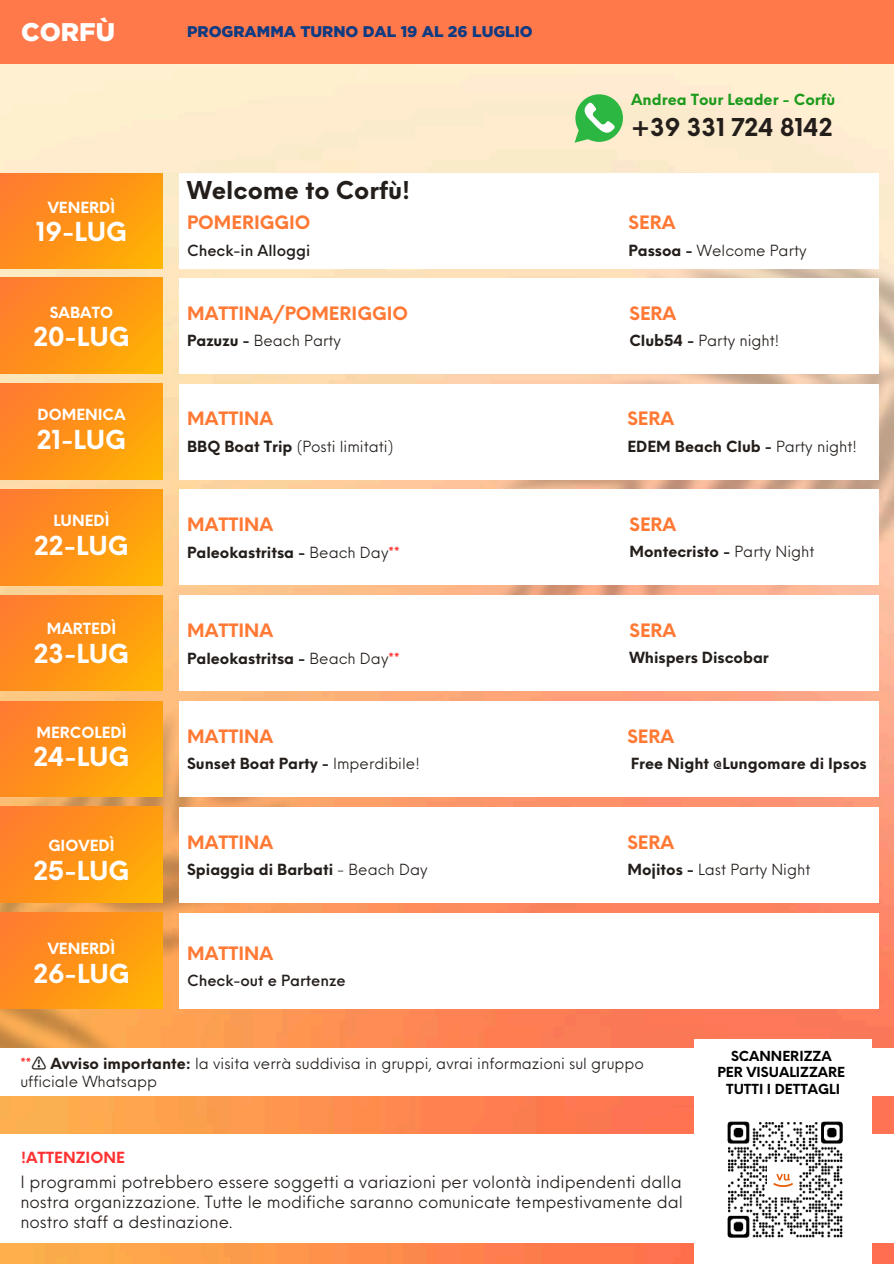
<style>
.page{position:relative;width:894px;height:1264px;background:#fff}
.page>*{position:absolute;margin:0;border:0;box-sizing:border-box;transform-origin:0 0}
.t1{font:700 25.5px "Neue Einstellung";color:#fff}
.t2{font:900 25.5px "Gotham";color:#fff}
.t3{font:700 24px "Neue Einstellung";color:#241e1b}
.t4{font:700 18px "Neue Einstellung";color:#ff7934}
.t5{font:16.5px/20.2px "Neue Einstellung";color:#241e1b;text-align:justify}
.t6{font:900 15.45px "Gotham";color:#0e3b82}
.t7{font:15px/18px "Neue Einstellung";color:#241e1b}
.t8{font:700 15px "Neue Einstellung";color:#241e1b}
.t9{font:700 15px "Neue Einstellung";color:#fff}
.t10{font:500 15px "Neue Einstellung";color:#241e1b}
.t11{font:700 15px "Neue Einstellung";color:#1c9b1c}
.t12{font:700 15px "Neue Einstellung";color:#ff3131}
.t13{font:700 13.5px/16.8px "Neue Einstellung";color:#000;text-align:center}
.s1{font-weight:700}
.s2{font-weight:400}
.s3{color:#ff3131}
.s4{font-weight:700;color:#ff3131}
.s5{font-family:"Noto Sans CJ Ksc";font-weight:700}
</style>
<div class="page">
<img style="left:0;top:64px;width:893px;height:1199px">
<img style="left:437px;top:173px;width:456px;height:601px">
<img style="left:0;top:565px;width:332px;height:569px">
<div style="left:0;top:0;width:893px;height:64px;background:#ff794a"></div>
<div style="left:180px;top:173px;width:698px;height:96px;background:#fff"></div>
<div style="left:180px;top:278px;width:698px;height:95px;background:#fff"></div>
<div style="left:180px;top:384px;width:698px;height:95px;background:#fff"></div>
<div style="left:180px;top:489px;width:698px;height:96px;background:#fff"></div>
<div style="left:180px;top:595px;width:698px;height:96px;background:#fff"></div>
<div style="left:180px;top:701px;width:698px;height:95px;background:#fff"></div>
<div style="left:180px;top:807px;width:698px;height:95px;background:#fff"></div>
<div style="left:180px;top:912px;width:698px;height:96px;background:#fff"></div>
<div style="left:0;top:173px;width:163px;height:96px;background:linear-gradient(to right,#ff8128,#ffa907)"></div>
<div style="left:0;top:278px;width:163px;height:95px;background:linear-gradient(to right,#ff8128,#ffa907)"></div>
<div style="left:0;top:384px;width:163px;height:95px;background:linear-gradient(to right,#ff8128,#ffa907)"></div>
<div style="left:0;top:489px;width:163px;height:96px;background:linear-gradient(to right,#ff8128,#ffa907)"></div>
<div style="left:0;top:595px;width:163px;height:96px;background:linear-gradient(to right,#ff8128,#ffa907)"></div>
<div style="left:0;top:701px;width:163px;height:95px;background:linear-gradient(to right,#ff8028,#ffa907)"></div>
<div style="left:0;top:807px;width:163px;height:95px;background:linear-gradient(to right,#ff8128,#ffa907)"></div>
<div style="left:0;top:912px;width:163px;height:96px;background:linear-gradient(to right,#ff8128,#ffa907)"></div>
<div style="left:0;top:1134px;width:893px;height:109px;background:#fff"></div>
<div style="left:0;top:1047px;width:893px;height:48px;background:#fff"></div>
<div style="left:694px;top:1039px;width:177px;height:224px;background:#fff"></div>
<svg style="left:574px;top:94px;width:48px;height:49px;background:#75cb79"></svg>
<img style="left:727px;top:1121px;width:116px;height:117px">
<div style="left:766px;top:1163px;width:31px;height:34px;background:#fff"></div>
<div style="left:769px;top:1166px;width:27px;height:27px;border:1px solid #fff;border-radius:50%"></div>
<svg style="left:773px;top:1173px;width:19px;height:13px"></svg>
<h1 class="t2" style="left:21px;top:18px;width:95px">CORFÙ</h1>
<p class="t6" style="left:187px;top:22px;width:347px">PROGRAMMA TURNO DAL 19 AL 26 LUGLIO</p>
<p class="t9" style="left:48px;top:193px;width:69px">VENERDÌ</p>
<h1 class="t1" style="left:36px;top:208px;width:92px">19-LUG</h1>
<p class="t9" style="left:50px;top:299px;width:65px">SABATO</p>
<h1 class="t1" style="left:33px;top:314px;width:98px">20-LUG</h1>
<p class="t9" style="left:37px;top:401px;width:89px">DOMENICA</p>
<h1 class="t1" style="left:37px;top:416px;width:91px">21-LUG</h1>
<p class="t9" style="left:53px;top:507px;width:58px">LUNEDÌ</p>
<h1 class="t1" style="left:34px;top:522px;width:96px">22-LUG</h1>
<p class="t9" style="left:47px;top:615px;width:71px">MARTEDÌ</p>
<h1 class="t1" style="left:34px;top:630px;width:97px">23-LUG</h1>
<p class="t9" style="left:36px;top:718px;width:91px">MERCOLEDÌ</p>
<h1 class="t1" style="left:34px;top:733px;width:97px">24-LUG</h1>
<p class="t9" style="left:48px;top:832px;width:68px">GIOVEDÌ</p>
<h1 class="t1" style="left:34px;top:847px;width:97px">25-LUG</h1>
<p class="t9" style="left:48px;top:935px;width:69px">VENERDÌ</p>
<h1 class="t1" style="left:33px;top:950px;width:98px">26-LUG</h1>
<h2 class="t3" style="left:187px;top:168px;width:224px">Welcome to Corfù!</h2>
<p class="t4" style="left:187px;top:206px;width:125px">POMERIGGIO</p>
<p class="t10" style="left:187px;top:237px;width:125px">Check-in Alloggi</p>
<p class="t4" style="left:187px;top:297px;width:222px">MATTINA/POMERIGGIO</p>
<p class="t7" style="left:187px;top:330px;width:155px"><span class="s1">Pazuzu -</span> Beach Party</p>
<p class="t4" style="left:187px;top:402px;width:87px">MATTINA</p>
<p class="t7" style="left:187px;top:436px;width:208px"><span class="s1">BBQ Boat Trip</span> (Posti limitati)</p>
<p class="t4" style="left:187px;top:508px;width:87px">MATTINA</p>
<p class="t8" style="left:187px;top:538px;width:214px">Paleokastritsa - <span class="s2">Beach Day</span><span class="s3">**</span></p>
<p class="t4" style="left:187px;top:614px;width:87px">MATTINA</p>
<p class="t8" style="left:187px;top:644px;width:214px">Paleokastritsa - <span class="s2">Beach Day</span><span class="s3">**</span></p>
<p class="t4" style="left:187px;top:720px;width:87px">MATTINA</p>
<p class="t8" style="left:187px;top:750px;width:234px">Sunset Boat Party - <span class="s2">Imperdibile!</span></p>
<p class="t4" style="left:187px;top:825px;width:87px">MATTINA</p>
<p class="t8" style="left:187px;top:856px;width:242px">Spiaggia di Barbati <span class="s2">- Beach Day</span></p>
<p class="t4" style="left:187px;top:936px;width:87px">MATTINA</p>
<p class="t10" style="left:187px;top:967px;width:160px">Check-out e Partenze</p>
<p class="t11" style="left:631px;top:86px;width:205px">Andrea Tour Leader - Corfù</p>
<h2 class="t3" style="left:631px;top:105px;width:203px">+39 331 724 8142</h2>
<p class="t4" style="left:628px;top:206px;width:48px">SERA</p>
<p class="t7" style="left:628px;top:240px;width:179px"><span class="s1">Passoa -</span> Welcome Party</p>
<p class="t4" style="left:629px;top:297px;width:48px">SERA</p>
<p class="t7" style="left:629px;top:330px;width:151px"><span class="s1">Club54 -</span> Party night!</p>
<p class="t4" style="left:627px;top:402px;width:48px">SERA</p>
<p class="t8" style="left:627px;top:433px;width:231px">EDEM Beach Club - <span class="s2">Party night!</span></p>
<p class="t4" style="left:629px;top:508px;width:48px">SERA</p>
<p class="t8" style="left:629px;top:538px;width:186px">Montecristo - <span class="s2">Party Night</span></p>
<p class="t4" style="left:629px;top:614px;width:48px">SERA</p>
<p class="t8" style="left:629px;top:644px;width:141px">Whispers Discobar</p>
<p class="t4" style="left:627px;top:720px;width:48px">SERA</p>
<p class="t8" style="left:630px;top:750px;width:237px">Free Night @Lungomare di Ipsos</p>
<p class="t4" style="left:627px;top:825px;width:48px">SERA</p>
<p class="t7" style="left:627px;top:859px;width:184px"><span class="s1">Mojitos -</span> Last Party Night</p>
<p class="t7" style="left:20px;top:1053px;width:625px"><span class="s4">**</span><span class="s5">⚠️</span> <span class="s1">Avviso importante:</span> la visita verrà suddivisa in gruppi, avrai informazioni sul gruppo ufficiale Whatsapp</p>
<p class="t12" style="left:21px;top:1143px;width:105px">!ATTENZIONE</p>
<p class="t5" style="left:20px;top:1169px;width:663px">I programmi potrebbero essere soggetti a variazioni per volontà indipendenti dalla nostra organizzazione. Tutte le modifiche saranno comunicate tempestivamente dal nostro staff a destinazione.</p>
<p class="t13" style="left:717px;top:1046px;width:129px">SCANNERIZZA<br>PER VISUALIZZARE<br>TUTTI I DETTAGLI</p>
</div>
